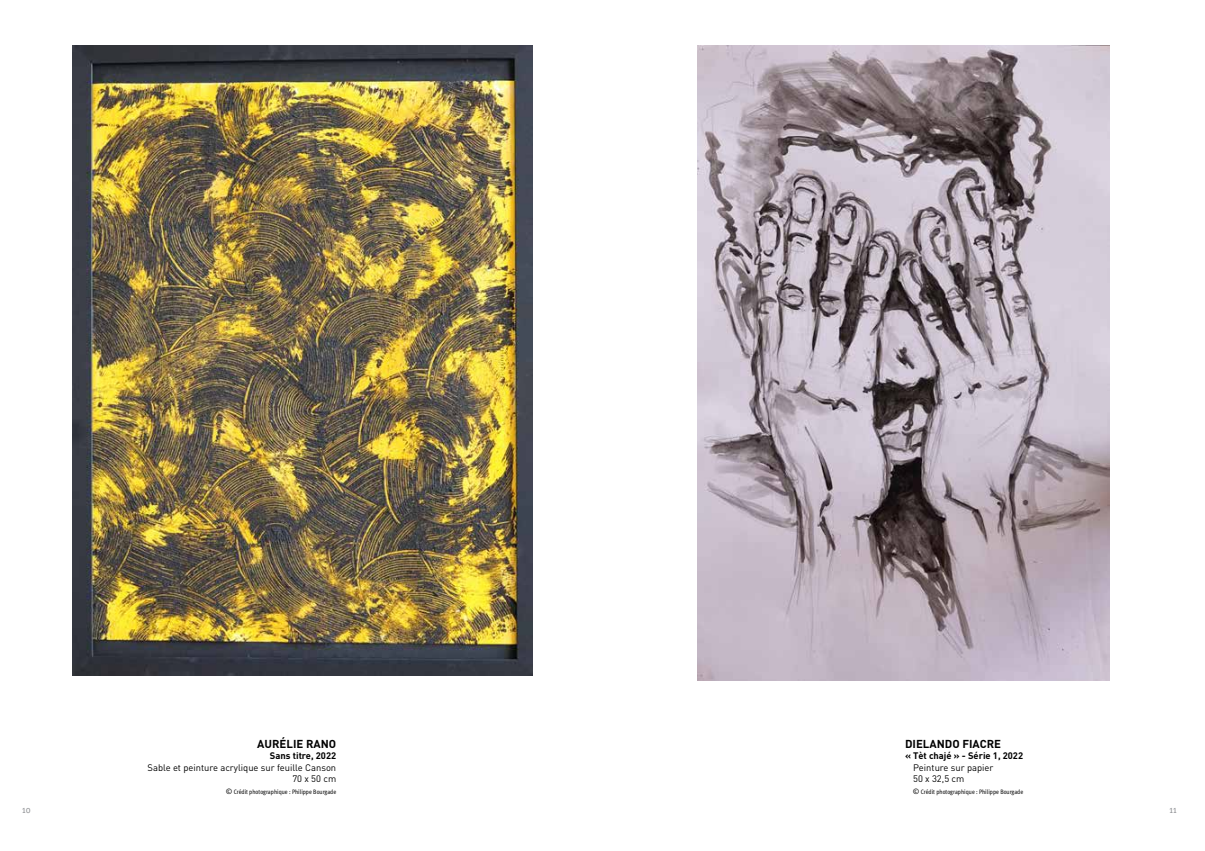
<style>
.page{position:relative;width:1205px;height:851px;background:#fff}
.page>*{position:absolute;margin:0;border:0;box-sizing:border-box;transform-origin:0 0}
.t1{font:700 11.38px "DIN";color:#000}
.t2{font:10px "Meta Cond";color:#939598}
.t3{font:9.38px/11.2px "DIN";color:#000;text-align:right}
.t4{font:700 9.38px "DIN";color:#000}
.t5{font:6.38px "Meta Cond";letter-spacing:.005em;color:#000}
.s1{font-family:"Meta Plus";font-size:7.5px}
</style>
<div class="page">
<img style="left:72px;top:45px;width:461px;height:630px">
<img style="left:697px;top:45px;width:413px;height:635px">
<h1 class="t1" style="left:257px;top:736px;width:65px">Aurélie RANO</h1>
<h3 class="t4" style="left:270px;top:749px;width:68px">Sans titre, 2022</h3>
<h3 class="t3" style="left:148px;top:761px;width:190px">Sable et peinture acrylique sur feuille Canson<br>70 x 50 cm</h3>
<p class="t5" style="left:226px;top:788px;width:112px"><span class="s1">©</span> Crédit photographique : Philippe Bourgade</p>
<h1 class="t1" style="left:905px;top:736px;width:98px">Dielando FIACRE</h1>
<h3 class="t4" style="left:905px;top:749px;width:120px">« Tèt chajé » - Série 1, 2022</h3>
<h3 class="t3" style="left:913px;top:761px;width:82px;text-align:left">Peinture sur papier<br>50 x 32,5 cm</h3>
<p class="t5" style="left:913px;top:788px;width:112px"><span class="s1">©</span> Crédit photographique : Philippe Bourgade</p>
<h2 class="t2" style="left:22px;top:804px;width:10px">10</h2>
<h2 class="t2" style="left:1169px;top:804px;width:9px">11</h2>
</div>
